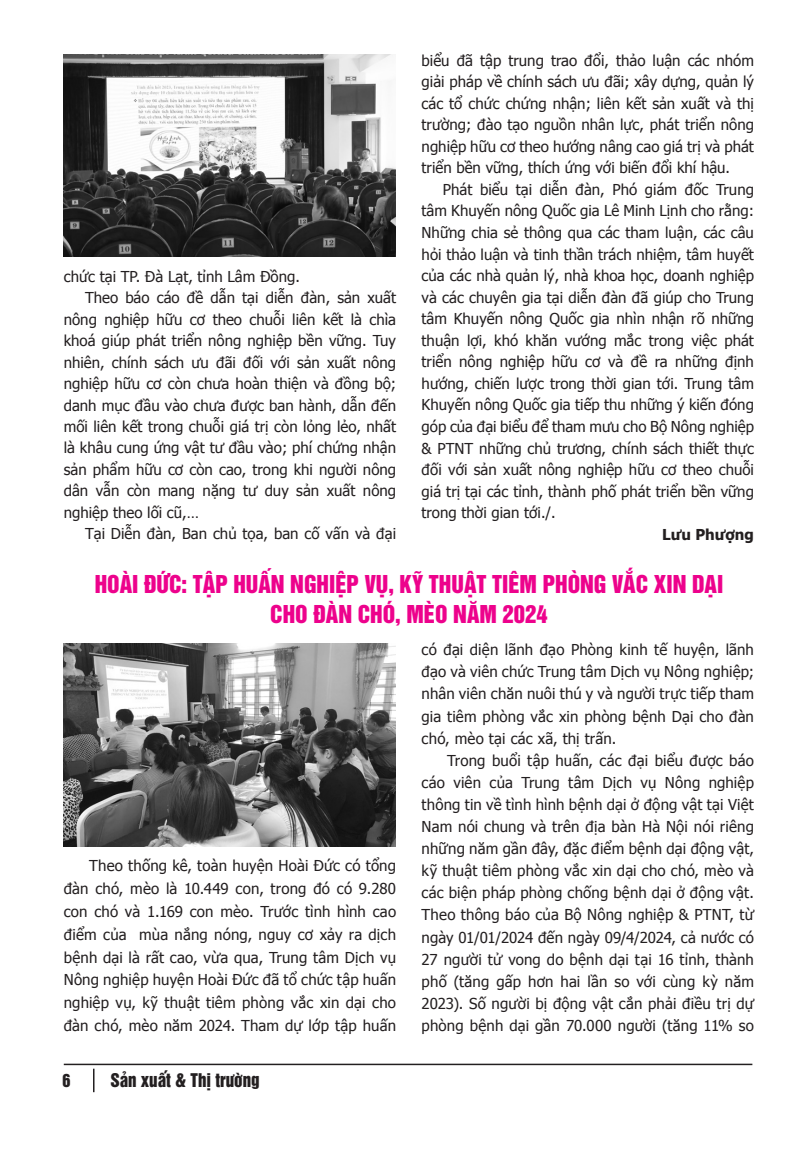
<style>
.page{position:relative;width:808px;height:1149px;background:#fff}
.page>*{position:absolute;margin:0;border:0;box-sizing:border-box;transform-origin:0 0}
.t1{font:22.5px "UTM Helvet Ins";color:#ed028c}
.t2{font:17.25px "UTM Helvet Ins";color:#231f20}
.t3{font:16.5px "UTM Helvet Ins";color:#231f20}
.TAC_GIA{font:15px/21.6px "Tahoma";color:#231f20;text-align:justify}
.t4{font:700 15px "Tahoma";color:#231f20}
</style>
<div class="page">
<hr style="left:64px;top:1063px;width:688px;height:1px;background:#231f20">
<svg style="left:93px;top:1068px;width:1px;height:23px"></svg>
<img style="left:64px;top:54px;width:332px;height:202px">
<img style="left:64px;top:643px;width:332px;height:203px">
<p class="TAC_GIA" style="left:64px;top:264px;width:238px">chức tại TP. Đà Lạt, tỉnh Lâm Đồng.</p>
<p class="TAC_GIA" style="left:64px;top:286px;width:334px;text-indent:21px">Theo báo cáo đề dẫn tại diễn đàn, sản xuất nông nghiệp hữu cơ theo chuỗi liên kết là chìa khoá giúp phát triển nông nghiệp bền vững. Tuy nhiên, chính sách ưu đãi đối với sản xuất nông nghiệp hữu cơ còn chưa hoàn thiện và đồng bộ; danh mục đầu vào chưa được ban hành, dẫn đến mối liên kết trong chuỗi giá trị còn lỏng lẻo, nhất là khâu cung ứng vật tư đầu vào; phí chứng nhận sản phẩm hữu cơ còn cao, trong khi người nông dân vẫn còn mang nặng tư duy sản xuất nông nghiệp theo lối cũ,…</p>
<p class="TAC_GIA" style="left:85px;top:522px;width:313px">Tại Diễn đàn, Ban chủ tọa, ban cố vấn và đại</p>
<p class="TAC_GIA" style="left:422px;top:48px;width:334px">biểu đã tập trung trao đổi, thảo luận các nhóm giải pháp về chính sách ưu đãi; xây dựng, quản lý các tổ chức chứng nhận; liên kết sản xuất và thị trường; đào tạo nguồn nhân lực, phát triển nông nghiệp hữu cơ theo hướng nâng cao giá trị và phát triển bền vững, thích ứng với biến đổi khí hậu.</p>
<p class="TAC_GIA" style="left:422px;top:178px;width:334px;text-indent:21px">Phát biểu tại diễn đàn, Phó giám đốc Trung tâm Khuyến nông Quốc gia Lê Minh Lịnh cho rằng:<br>Những chia sẻ thông qua các tham luận, các câu hỏi thảo luận và tinh thần trách nhiệm, tâm huyết của các nhà quản lý, nhà khoa học, doanh nghiệp và các chuyên gia tại diễn đàn đã giúp cho Trung tâm Khuyến nông Quốc gia nhìn nhận rõ những thuận lợi, khó khăn vướng mắc trong việc phát triển nông nghiệp hữu cơ và đề ra những định hướng, chiến lược trong thời gian tới. Trung tâm Khuyến nông Quốc gia tiếp thu những ý kiến đóng góp của đại biểu để tham mưu cho Bộ Nông nghiệp &amp; PTNT những chủ trương, chính sách thiết thực đối với sản xuất nông nghiệp hữu cơ theo chuỗi giá trị tại các tỉnh, thành phố phát triển bền vững trong thời gian tới./.</p>
<p class="t4" style="left:662px;top:523px;width:93px">Lưu Phượng</p>
<p class="t1" style="left:95px;top:565px;width:630px">HOÀI ĐỨC: TẬP HUẤN NGHIỆP VỤ, KỸ THUẬT TIÊM PHÒNG VẮC XIN DẠI</p>
<p class="t1" style="left:270px;top:595px;width:279px">CHO ĐÀN CHÓ, MÈO NĂM 2024</p>
<p class="TAC_GIA" style="left:64px;top:853px;width:334px;line-height:22.8px;text-indent:26px">Theo thống kê, toàn huyện Hoài Đức có tổng đàn chó, mèo là 10.449 con, trong đó có 9.280 con chó và 1.169 con mèo. Trước tình hình cao điểm của mùa nắng nóng, nguy cơ xảy ra dịch bệnh dại là rất cao, vừa qua, Trung tâm Dịch vụ Nông nghiệp huyện Hoài Đức đã tổ chức tập huấn nghiệp vụ, kỹ thuật tiêm phòng vắc xin dại cho đàn chó, mèo năm 2024. Tham dự lớp tập huấn</p>
<p class="t3" style="left:63px;top:1066px;width:10px">6</p>
<p class="t2" style="left:110px;top:1065px;width:151px">Sản xuất &amp; Thị trường</p>
<p class="TAC_GIA" style="left:422px;top:638px;width:334px;line-height:22px">có đại diện lãnh đạo Phòng kinh tế huyện, lãnh đạo và viên chức Trung tâm Dịch vụ Nông nghiệp; nhân viên chăn nuôi thú y và người trực tiếp tham gia tiêm phòng vắc xin phòng bệnh Dại cho đàn chó, mèo tại các xã, thị trấn.</p>
<p class="TAC_GIA" style="left:422px;top:748px;width:334px;line-height:22px;text-indent:26px">Trong buổi tập huấn, các đại biểu được báo cáo viên của Trung tâm Dịch vụ Nông nghiệp thông tin về tình hình bệnh dại ở động vật tại Việt Nam nói chung và trên địa bàn Hà Nội nói riêng những năm gần đây, đặc điểm bệnh dại động vật, kỹ thuật tiêm phòng vắc xin dại cho chó, mèo và các biện pháp phòng chống bệnh dại ở động vật.<br>Theo thông báo của Bộ Nông nghiệp &amp; PTNT, từ ngày 01/01/2024 đến ngày 09/4/2024, cả nước có 27 người tử vong do bệnh dại tại 16 tỉnh, thành phố (tăng gấp hơn hai lần so với cùng kỳ năm 2023). Số người bị động vật cắ n phải điều trị dự phòng bệnh dại gần 70.000 người (tăng 11% so</p>
</div>
